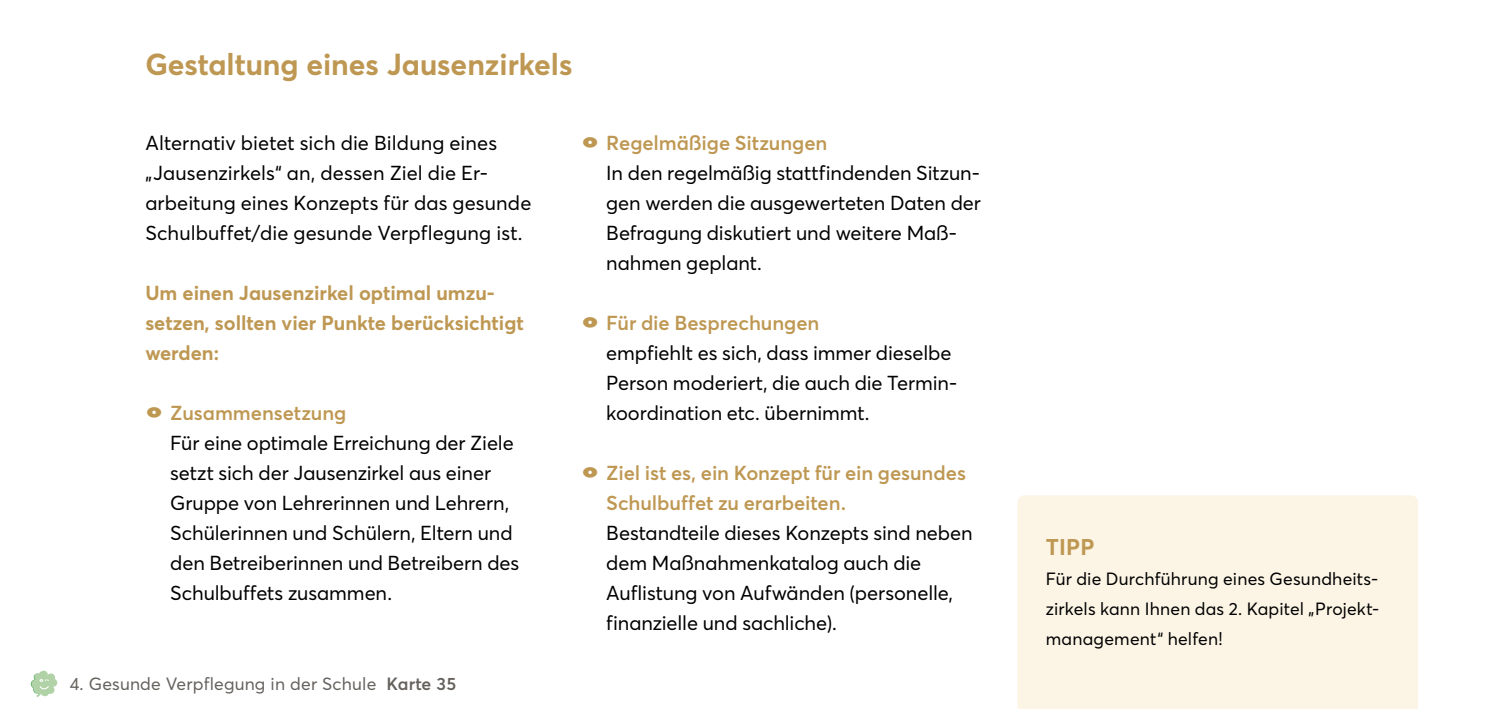
<style>
.page{position:relative;width:1489px;height:709px;background:#fff}
.page>*{position:absolute;margin:0;border:0;box-sizing:border-box;transform-origin:0 0}
.t1{font:700 30px "Averta";color:#be9853}
.t2{font:700 22.5px "Averta";color:#be9853}
.t3{font:20px/30px "Averta";color:#000}
.t4{font:600 20px/30px "Averta";letter-spacing:-.005em;color:#be9853}
.t5{font:700 20px/30px "Averta";color:#be9853}
.t6{font:17.5px/30px "Averta";letter-spacing:.01em;color:#000;text-align:justify}
.t7{font:17.5px "Averta";letter-spacing:.01em;color:#65615d}
.s1{font-weight:600}
</style>
<div class="page">
<svg style="left:31px;top:670px;width:26px;height:27px"></svg>
<div style="left:1017px;top:495px;width:400px;height:214px;background:#fcf5e6"></div>
<h1 class="t1" style="left:145px;top:43px;width:428px">Gestaltung eines Jausenzirkels</h1>
<p class="t3" style="left:145px;top:127px;width:387px">Alternativ bietet sich die Bildung eines „Jausenzirkels“ an, dessen Ziel die Er&shy;arbeitung eines Konzepts für das gesunde Schulbuffet / die gesunde Verpflegung ist.</p>
<p class="t5" style="left:145px;top:277px;width:380px">Um einen Jausenzirkel optimal umzu&shy;setzen, sollten vier Punkte berücksichtigt werden:</p>
<p class="t4" style="left:170px;top:397px;width:178px">Zusammensetzung</p>
<p class="t3" style="left:170px;top:427px;width:350px">Für eine optimale Erreichung der Ziele setzt sich der Jausenzirkel aus einer Gruppe von Lehrerinnen und Lehrern, Schülerinnen und Schülern, Eltern und den Betreiberinnen und Betreibern des Schulbuffets zusammen.</p>
<p class="t7" style="left:70px;top:672px;width:388px">4. Gesunde Verpflegung in der Schule <span class="s1">Karte 35</span></p>
<p class="t4" style="left:606px;top:127px;width:223px">Regelmäßige Sitzungen</p>
<p class="t3" style="left:606px;top:157px;width:376px">In den regelmäßig stattfindenden Sitzun&shy;gen werden die ausgewerteten Daten der Befragung diskutiert und weitere Maß&shy;nahmen geplant.</p>
<p class="t4" style="left:606px;top:307px;width:215px">Für die Besprechungen</p>
<p class="t3" style="left:606px;top:337px;width:352px">empfiehlt es sich, dass immer dieselbe<br>Person moderiert, die auch die Termin&shy;koordination etc. übernimmt.</p>
<p class="t4" style="left:606px;top:457px;width:361px">Ziel ist es, ein Konzept für ein gesundes<br>Schulbuffet zu erarbeiten.</p>
<p class="t3" style="left:606px;top:517px;width:368px">Bestandteile dieses Konzepts sind neben dem Maßnahmenkatalog auch die Auflistung von Aufwänden (personelle, finanzielle und sachliche).</p>
<p class="t2" style="left:1045px;top:531px;width:50px">TIPP</p>
<p class="t6" style="left:1045px;top:563px;width:335px">Für die Durchführung eines Gesundheits&shy;zirkels kann Ihnen das 2. Kapitel „Projekt&shy;management“ helfen!</p>
</div>
